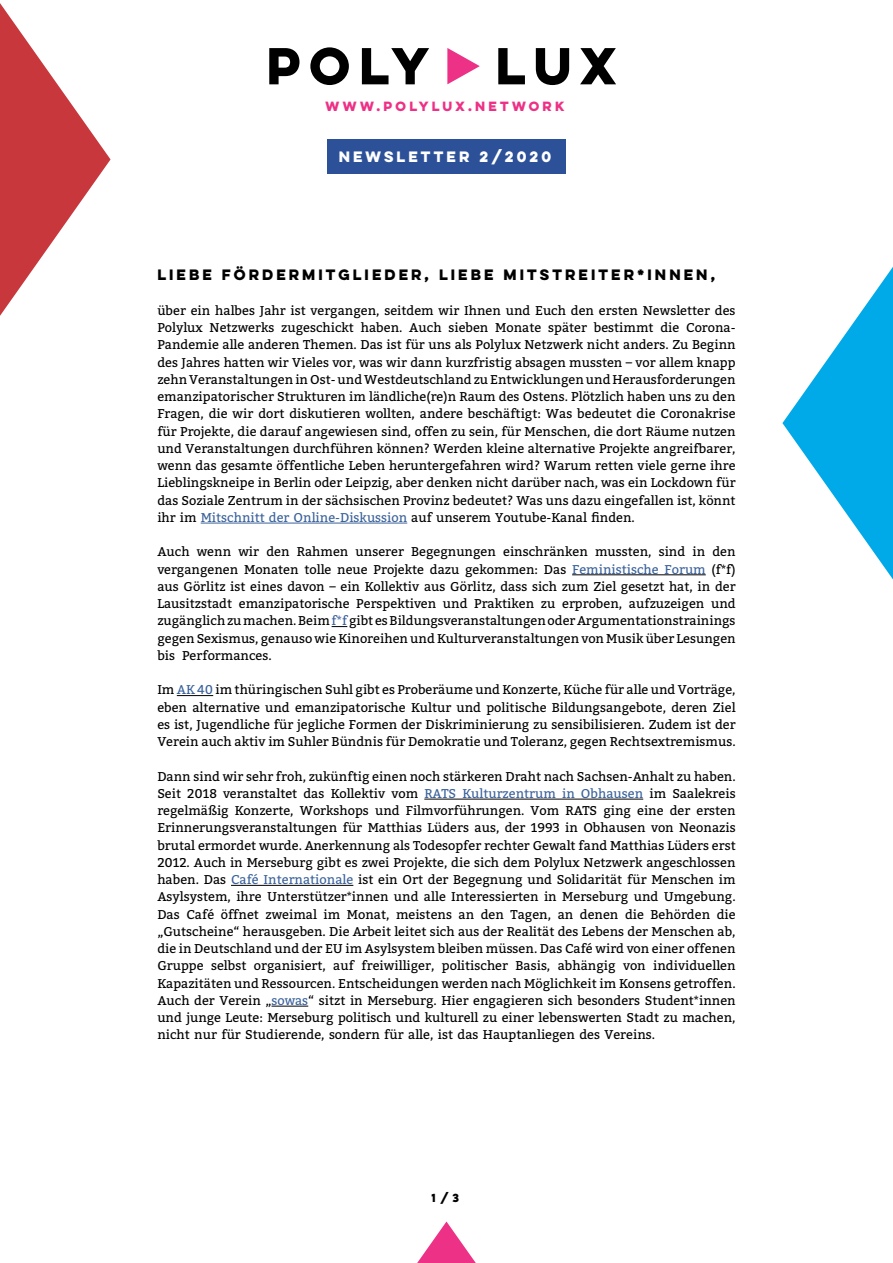
<style>
.page{position:relative;width:893px;height:1263px;background:#fff}
.page>*{position:absolute;margin:0;border:0;box-sizing:border-box;transform-origin:0 0}
.t1{font:700 13.5px "Lulo Clean One";color:#000}
.t2{font:700 13.5px "Lulo Clean One";color:#fff}
.t3{font:12.75px/17.2px "Bitter";color:#000;text-align:justify}
.t4{font:12.75px "Bitter";color:#3b629b}
.t5{font:700 12px "Lulo Clean One";letter-spacing:.04em;color:#ed3186}
.t6{font:700 10.5px "Lulo Clean One";color:#000}
.s1{color:#3b629b}
</style>
<div class="page">
<svg style="left:498px;top:48px;width:118px;height:37px"></svg>
<svg style="left:269px;top:47px;width:160px;height:38px"></svg>
<svg style="left:447px;top:48px;width:33px;height:36px"></svg>
<svg style="left:782px;top:267px;width:111px;height:312px"></svg>
<svg style="left:0;top:3px;width:111px;height:313px"></svg>
<svg style="left:417px;top:1221px;width:59px;height:42px"></svg>
<hr style="left:201px;top:523px;width:206px;height:1px;background:#3b629b">
<hr style="left:572px;top:574px;width:134px;height:1px;background:#000">
<svg style="left:332px;top:626px;width:15px;height:1px"></svg>
<hr style="left:177px;top:695px;width:36px;height:1px;background:#000">
<hr style="left:424px;top:799px;width:219px;height:1px;background:#000">
<hr style="left:231px;top:885px;width:122px;height:1px;background:#000">
<hr style="left:271px;top:1006px;width:37px;height:1px;background:#000">
<div style="left:327px;top:139px;width:239px;height:34px;background:#2c5198"></div>
<p class="t5" style="left:325px;top:97px;width:243px">WWW.POLYLUX.NETWORK</p>
<p class="t2" style="left:339px;top:146px;width:135px">NEWSLETTER</p>
<p class="t2" style="left:479px;top:146px;width:76px">2/2020</p>
<p class="t1" style="left:222px;top:264px;width:212px">FÖRDERMITGLIEDER,</p>
<p class="t1" style="left:504px;top:264px;width:216px">MITSTREITER*INNEN,</p>
<p class="t1" style="left:157px;top:264px;width:59px">LIEBE</p>
<p class="t3" style="left:157px;top:302px;width:580px">über ein halbes Jahr ist vergangen, seitdem wir Ihnen und Euch den ersten Newsletter des</p>
<p class="t3" style="left:157px;top:336px;width:580px">Pandemie alle anderen Themen. Das ist für uns als Polylux Netzwerk nicht anders. Zu Beginn</p>
<p class="t1" style="left:439px;top:264px;width:59px">LIEBE</p>
<p class="t3" style="left:157px;top:319px;width:47px">Polylux</p>
<p class="t3" style="left:157px;top:353px;width:580px">des Jahres hatten wir Vieles vor, was wir dann kurzfristig absagen mussten – vor allem knapp zehn Veranstaltungen in Ost- und Westdeutschland zu Entwicklungen und Herausforderungen emanzipatorischer Strukturen im ländliche(re n) Raum des Ostens. Plötzlich haben uns zu den Fragen, die wir dort diskutieren wollten, andere beschäftigt: Was bedeutet die Coronakrise für Projekte, die darauf angewiesen sind, offen zu sein, für Menschen, die dort Räume nutzen und Veranstaltungen durchführen können? Werden kleine alternative Projekte angreifbarer, wenn das gesamte öffentliche Leben heruntergefahren wird? Warum retten viele gerne ihre Lieblingskneipe in Berlin oder Leipzig, aber denken nicht darüber nach, was ein Lockdown für das Soziale Zentrum in der sächsischen Provinz bedeutet? Was uns dazu eingefallen ist, könnt ihr im <span class="s1">Mitschnitt der Online-Diskussion</span> auf unserem Youtube-Kanal finden.</p>
<p class="t3" style="left:712px;top:543px;width:25px">den</p>
<p class="t3" style="left:210px;top:319px;width:66px">Netzwerks</p>
<p class="t3" style="left:281px;top:319px;width:74px">zugeschickt</p>
<p class="t3" style="left:361px;top:319px;width:43px">haben.</p>
<p class="t3" style="left:409px;top:319px;width:34px">Auch</p>
<p class="t3" style="left:448px;top:319px;width:42px">sieben</p>
<p class="t3" style="left:594px;top:319px;width:61px">bestimmt</p>
<p class="t3" style="left:660px;top:319px;width:20px">die</p>
<p class="t3" style="left:548px;top:319px;width:40px">später</p>
<p class="t3" style="left:686px;top:319px;width:51px">Corona-</p>
<p class="t3" style="left:495px;top:319px;width:48px">Monate</p>
<p class="t3" style="left:157px;top:543px;width:34px">Auch</p>
<p class="t3" style="left:266px;top:543px;width:25px">den</p>
<p class="t3" style="left:297px;top:543px;width:53px">Rahmen</p>
<p class="t3" style="left:503px;top:543px;width:86px">einschränken</p>
<p class="t3" style="left:659px;top:543px;width:28px">sind</p>
<p class="t3" style="left:238px;top:543px;width:22px">wir</p>
<p class="t3" style="left:692px;top:543px;width:14px">in</p>
<p class="t3" style="left:411px;top:543px;width:86px">Begegnungen</p>
<p class="t3" style="left:595px;top:543px;width:58px">mussten,</p>
<p class="t3" style="left:197px;top:543px;width:36px">wenn</p>
<p class="t3" style="left:356px;top:543px;width:50px">unserer</p>
<p class="t3" style="left:711px;top:561px;width:26px">( (f*f</p>
<p class="t3" style="left:304px;top:561px;width:29px">tolle</p>
<p class="t3" style="left:374px;top:561px;width:52px">Projekte</p>
<p class="t3" style="left:430px;top:561px;width:31px">dazu</p>
<p class="t3" style="left:465px;top:561px;width:74px">gekommen:</p>
<p class="t4" style="left:572px;top:561px;width:88px">Feministische</p>
<p class="t3" style="left:244px;top:561px;width:56px">Monaten</p>
<p class="t3" style="left:544px;top:561px;width:24px">Das</p>
<p class="t4" style="left:664px;top:561px;width:43px">Forum</p>
<p class="t3" style="left:157px;top:561px;width:82px">vergangenen</p>
<p class="t3" style="left:157px;top:578px;width:580px">aus Görlitz ist eines davon – ein Kollektiv aus Görlitz, dass sich zum Ziel gesetzt hat, in der</p>
<p class="t3" style="left:711px;top:595px;width:26px">und</p>
<p class="t3" style="left:337px;top:561px;width:32px">neue</p>
<p class="t3" style="left:629px;top:595px;width:77px">aufzuzeigen</p>
<p class="t3" style="left:157px;top:595px;width:76px">Lausitzstadt</p>
<p class="t3" style="left:157px;top:612px;width:580px">zugänglichzumachen.Beim <span class="s1">f*f</span> gibtesBildungsveranstaltungenoderArgumentationstrainings</p>
<p class="t3" style="left:157px;top:630px;width:580px">gegen Sexismus, genauso wie Kinoreihen und Kulturveranstaltungen von Musik über Lesungen</p>
<p class="t3" style="left:182px;top:647px;width:91px">Performances.</p>
<p class="t3" style="left:239px;top:595px;width:112px">emanzipatorische</p>
<p class="t3" style="left:356px;top:595px;width:81px">Perspektiven</p>
<p class="t3" style="left:443px;top:595px;width:26px">und</p>
<p class="t3" style="left:474px;top:595px;width:61px">Praktiken</p>
<p class="t3" style="left:562px;top:595px;width:62px">erproben,</p>
<p class="t3" style="left:541px;top:595px;width:16px">zu</p>
<p class="t3" style="left:157px;top:647px;width:19px">bis</p>
<p class="t3" style="left:157px;top:681px;width:580px">Im <span class="s1">AK 40</span> im thüringischen Suhl gibt es Proberäume und Konzerte, Küche für alle und Vorträge, eben alternative und emanzipatorische Kultur und politische Bildungsangebote, deren Ziel es ist, Jugendliche für jegliche Formen der Diskriminierung zu sensibilisieren. Zudem ist der Verein auch aktiv im Suhler Bündnis für Demokratie und Toleranz, gegen Rechtsextremismus.</p>
<p class="t3" style="left:157px;top:768px;width:580px;text-align:right">Dann sind wir sehr froh, zukünftig einen noch stärkeren Draht nach Sachsen-Anhalt zu haben.<br>Saalekreis</p>
<p class="t3" style="left:223px;top:785px;width:76px">veranstaltet</p>
<p class="t3" style="left:303px;top:785px;width:23px">das</p>
<p class="t3" style="left:331px;top:785px;width:56px">Kollektiv</p>
<p class="t4" style="left:462px;top:785px;width:95px">Kulturzentrum</p>
<p class="t4" style="left:581px;top:785px;width:64px">Obhausen</p>
<p class="t3" style="left:157px;top:785px;width:25px">Seit</p>
<p class="t4" style="left:562px;top:785px;width:14px">in</p>
<p class="t3" style="left:649px;top:785px;width:18px">im</p>
<p class="t3" style="left:187px;top:785px;width:31px">2018</p>
<p class="t4" style="left:424px;top:785px;width:33px">RATS</p>
<p class="t3" style="left:391px;top:785px;width:28px">vom</p>
<p class="t3" style="left:157px;top:802px;width:73px">regelmäßig</p>
<p class="t3" style="left:157px;top:819px;width:580px">Erinnerungsveranstaltungen für Matthias Lüders aus, der 1993 in Obhausen von Neonazis</p>
<p class="t3" style="left:157px;top:837px;width:580px">brutal ermordet wurde. Anerkennung als Todesopfer rechter Gewalt fand Matthias Lüders erst</p>
<p class="t3" style="left:157px;top:854px;width:580px">2012. Auch in Merseburg gibt es zwei Projekte, die sich dem Polylux Netzwerk angeschlossen</p>
<p class="t3" style="left:157px;top:871px;width:580px">haben. Das <span class="s1">Café Internationale</span> ist ein Ort der Begegnung und Solidarität für Menschen im</p>
<p class="t3" style="left:157px;top:888px;width:580px">Asylsystem, ihre Unterstützer*innen und alle Interessierten in Merseburg und Umgebung.</p>
<p class="t3" style="left:717px;top:906px;width:20px">die</p>
<p class="t3" style="left:406px;top:802px;width:120px">Filmvorführungen.</p>
<p class="t3" style="left:300px;top:802px;width:71px">Workshops</p>
<p class="t3" style="left:375px;top:802px;width:26px">und</p>
<p class="t3" style="left:670px;top:802px;width:22px">der</p>
<p class="t3" style="left:603px;top:802px;width:29px">ging</p>
<p class="t3" style="left:637px;top:802px;width:28px">eine</p>
<p class="t3" style="left:565px;top:802px;width:33px">RATS</p>
<p class="t3" style="left:235px;top:802px;width:60px">Konzerte,</p>
<p class="t3" style="left:531px;top:802px;width:30px">Vom</p>
<p class="t3" style="left:696px;top:802px;width:41px">ersten</p>
<p class="t3" style="left:186px;top:906px;width:29px">Café</p>
<p class="t3" style="left:221px;top:906px;width:40px">öffnet</p>
<p class="t3" style="left:266px;top:906px;width:53px">zweimal</p>
<p class="t3" style="left:481px;top:906px;width:25px">den</p>
<p class="t3" style="left:580px;top:906px;width:40px">denen</p>
<p class="t3" style="left:625px;top:906px;width:20px">die</p>
<p class="t3" style="left:650px;top:906px;width:61px">Behörden</p>
<p class="t3" style="left:323px;top:906px;width:18px">im</p>
<p class="t3" style="left:396px;top:906px;width:58px">meistens</p>
<p class="t3" style="left:157px;top:906px;width:24px">Das</p>
<p class="t3" style="left:157px;top:923px;width:580px">„Gutscheine“ herausgeben. Die Arbeit leitet sich aus der Realität des Lebens der Menschen ab,</p>
<p class="t3" style="left:157px;top:940px;width:580px">die in Deutschland und der EU im Asylsystem bleiben müssen. Das Café wird von einer offenen</p>
<p class="t3" style="left:653px;top:957px;width:84px">individuellen</p>
<p class="t3" style="left:347px;top:906px;width:44px">Monat,</p>
<p class="t3" style="left:510px;top:906px;width:42px">Tagen,</p>
<p class="t3" style="left:459px;top:906px;width:17px">an</p>
<p class="t3" style="left:558px;top:906px;width:17px">an</p>
<p class="t3" style="left:333px;top:957px;width:22px">auf</p>
<p class="t3" style="left:361px;top:957px;width:74px">freiwilliger,</p>
<p class="t3" style="left:211px;top:957px;width:37px">selbst</p>
<p class="t3" style="left:442px;top:957px;width:68px">politischer</p>
<p class="t3" style="left:558px;top:957px;width:59px">abhängig</p>
<p class="t3" style="left:254px;top:957px;width:74px">organisiert,</p>
<p class="t3" style="left:515px;top:957px;width:36px">Basis,</p>
<p class="t3" style="left:157px;top:957px;width:580px;text-align:left">Gruppe<br>Kapazitäten und Ressourcen. Entscheidungen werden nach Möglichkeit im Konsens getroffen.<br>Auch der Verein „<span class="s1">sowas</span>“ sitzt in Merseburg. Hier engagieren sich besonders Student*innen und junge Leute: Merseburg politisch und kulturell zu einer lebenswerten Stadt zu machen, nicht nur für Studierende, sondern für alle, ist das Hauptanliegen des Vereins.</p>
<p class="t3" style="left:623px;top:957px;width:24px">von</p>
<p class="t6" style="left:432px;top:1190px;width:31px">1/3</p>
</div>
